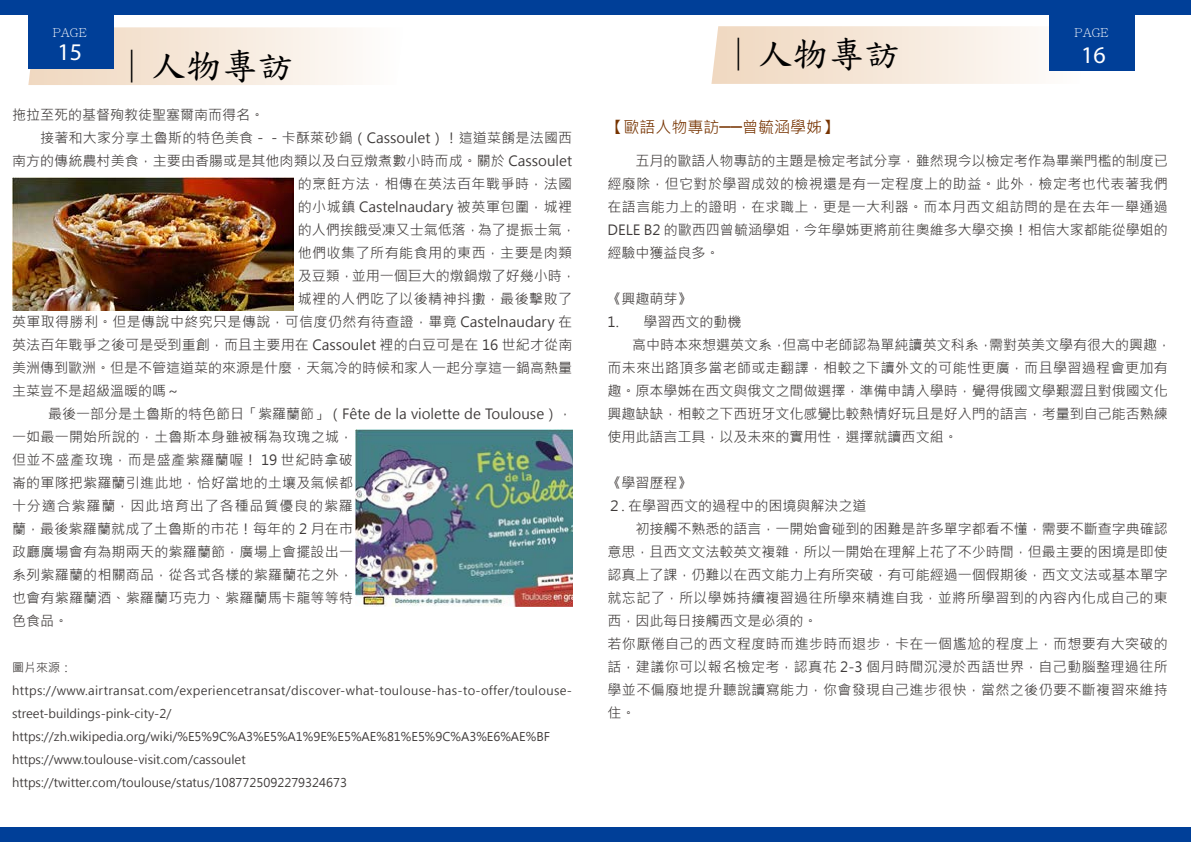
<style>
.page{position:relative;width:1191px;height:842px;background:#fff}
.page>*{position:absolute;margin:0;border:0;box-sizing:border-box;transform-origin:0 0}
.t1{font:36px "DF Kai Shu SB Estd BF";color:#000}
.t2{font:24px "Myriad Pro";color:#fff}
.t3{font:16px "Microsoft Jheng Hei";color:#763300}
.t4{font:14px/23px "Microsoft Jheng Hei";letter-spacing:.005em;color:#3e3a39;text-align:justify}
.t5{font:14px "Microsoft Jheng Hei";letter-spacing:.03em;color:#3e3a39}
.t6{font:14px "Microsoft Jheng Hei";letter-spacing:.035em;color:#3e3a39}
.t7{font:14px "Microsoft Jheng Hei";letter-spacing:.065em;color:#3e3a39}
.t8{font:14px "Microsoft Jheng Hei";letter-spacing:.04em;color:#3e3a39}
.t9{font:12px/23px "Microsoft Jheng Hei";color:#3e3a39}
.t10{font:300 12px "Adobe Ming Std";color:#fff}
</style>
<div class="page">
<div style="left:0;top:0;width:624px;height:14px;background:#003f98"></div>
<svg style="left:28px;top:27px;width:325px;height:58px;background:#f4e8dc"></svg>
<div style="left:28px;top:12px;width:85px;height:57px;background:#003f98"></div>
<div style="left:0;top:828px;width:624px;height:14px;background:#003f98"></div>
<div style="left:587px;top:0;width:604px;height:14px;background:#003f98"></div>
<svg style="left:711px;top:26px;width:376px;height:58px"></svg>
<div style="left:1049px;top:14px;width:85px;height:56px;background:#003f98"></div>
<div style="left:587px;top:828px;width:604px;height:14px;background:#003f98"></div>
<img style="left:12px;top:177px;width:282px;height:133px">
<img style="left:356px;top:429px;width:216px;height:177px">
<p class="t10" style="left:53px;top:26px;width:36px">PAGE</p>
<p class="t10" style="left:56px;top:26px;width:36px">PAGE</p>
<h2 class="t2" style="left:58px;top:37px;width:26px">15</h2>
<h1 class="t1" style="left:123px;top:48px;width:190px">| 人物專訪</h1>
<p class="t4" style="left:12px;top:104px;width:254px">拖拉至死的基督殉教徒聖塞爾南而得名。</p>
<p class="t4" style="left:40px;top:127px;width:533px">接著和大家分享土魯斯的特色美食－－卡酥萊砂鍋（Cassoulet）！這道菜餚是法國西</p>
<p class="t4" style="left:12px;top:150px;width:561px">南方的傳統農村美食，主要由香腸或是其他肉類以及白豆燉煮數小時而成。關於 Cassoulet</p>
<p class="t8" style="left:298px;top:175px;width:276px">的烹飪方法，相傳在英法百年戰爭時，法國</p>
<p class="t4" style="left:298px;top:196px;width:276px">的小城鎮 Castelnaudary 被英軍包圍，城裡</p>
<p class="t4" style="left:298px;top:219px;width:279px">的人們挨餓受凍又士氣低落，為了提振士氣，</p>
<p class="t6" style="left:298px;top:244px;width:276px">他們收集了所有能食用的東西，主要是肉類</p>
<p class="t4" style="left:298px;top:265px;width:279px">及豆類，並用一個巨大的燉鍋燉了好幾小時，</p>
<p class="t6" style="left:298px;top:290px;width:276px">城裡的人們吃了以後精神抖擻，最後擊敗了</p>
<p class="t5" style="left:12px;top:313px;width:561px">英軍取得勝利。但是傳說中終究只是傳說，可信度仍然有待查證，畢竟 Castelnaudary 在</p>
<p class="t4" style="left:12px;top:334px;width:562px">英法百年戰爭之後可是受到重創，而且主要用在 Cassoulet 裡的白豆可是在 16 世紀才從南</p>
<p class="t4" style="left:12px;top:357px;width:561px">美洲傳到歐洲。但是不管這道菜的來源是什麼，天氣冷的時候和家人一起分享這一鍋高熱量</p>
<p class="t4" style="left:12px;top:380px;width:169px">主菜豈不是超級溫暖的嗎～</p>
<p class="t4" style="left:48px;top:403px;width:525px">最後一部分是土魯斯的特色節日「紫羅蘭節」（Fête de la violette de Toulouse），</p>
<p class="t4" style="left:12px;top:426px;width:342px">一如最一開始所說的，土魯斯本身雖被稱為玫瑰之城，</p>
<p class="t6" style="left:12px;top:451px;width:342px">但並不盛產玫瑰，而是盛產紫羅蘭喔！ 19 世紀時拿破</p>
<p class="t4" style="left:12px;top:472px;width:342px">崙的軍隊把紫羅蘭引進此地，恰好當地的土壤及氣候都</p>
<p class="t7" style="left:12px;top:497px;width:342px">十分適合紫羅蘭，因此培育出了各種品質優良的紫羅</p>
<p class="t4" style="left:12px;top:518px;width:342px">蘭，最後紫羅蘭就成了土魯斯的市花！每年的 2 月在市</p>
<p class="t4" style="left:12px;top:541px;width:342px">政廳廣場會有為期兩天的紫羅蘭節，廣場上會擺設出一</p>
<p class="t4" style="left:12px;top:564px;width:342px">系列紫羅蘭的相關商品，從各式各樣的紫羅蘭花之外，</p>
<p class="t4" style="left:12px;top:587px;width:342px">也會有紫羅蘭酒、紫羅蘭巧克力、紫羅蘭馬卡龍等等特</p>
<p class="t4" style="left:12px;top:610px;width:58px">色食品。</p>
<p class="t9" style="left:12px;top:656px;width:561px">圖片來源：https://www.airtransat.com/experiencetransat/discover-what-toulouse-has-to-offer/toulouse&shy;street-buildings-pink-city-2/ https://zh.wikipedia.org/wiki/%E5%9C%A3%E5%A1%9E%E5%AE%81%E5%9C%A3%E6%AE%BF https://www.toulouse-visit.com/cassoulet https://twitter.com/toulouse/status/1087725092279324673</p>
<p class="t10" style="left:1074px;top:26px;width:36px">PAGE</p>
<h1 class="t1" style="left:729px;top:37px;width:190px">| 人物專訪</h1>
<h2 class="t2" style="left:1081px;top:40px;width:26px">16</h2>
<p class="t3" style="left:607px;top:117px;width:232px">【歐語人物專訪──曾毓涵學姊】</p>
<p class="t4" style="left:607px;top:150px;width:562px;text-indent:28px">五月的歐語人物專訪的主題是檢定考試分享，雖然現今以檢定考作為畢業門檻的制度已經廢除，但它對於學習成效的檢視還是有一定程度上的助益。此外，檢定考也代表著我們在語言能力上的證明，在求職上，更是一大利器。而本月西文組訪問的是在去年一舉通過DELE B2 的歐西四曾毓涵學姐，今年學姊更將前往奧維多大學交換！相信大家都能從學姐的經驗中獲益良多。</p>
<p class="t4" style="left:607px;top:288px;width:85px">《興趣萌芽》</p>
<p class="t4" style="left:607px;top:311px;width:135px">1. 學習西文的動機</p>
<p class="t4" style="left:632px;top:334px;width:540px">高中時本來想選英文系，但高中老師認為單純讀英文科系，需對英美文學有很大的興趣，</p>
<p class="t5" style="left:607px;top:359px;width:562px">而未來出路頂多當老師或走翻譯，相較之下讀外文的可能性更廣，而且學習過程會更加有</p>
<p class="t4" style="left:607px;top:380px;width:561px">趣。原本學姊在西文與俄文之間做選擇，準備申請入學時，覺得俄國文學艱澀且對俄國文化</p>
<p class="t4" style="left:607px;top:403px;width:561px">興趣缺缺，相較之下西班牙文化感覺比較熱情好玩且是好入門的語言，考量到自己能否熟練</p>
<p class="t4" style="left:607px;top:426px;width:351px">使用此語言工具，以及未來的實用性，選擇就讀西文組。</p>
<p class="t4" style="left:607px;top:472px;width:85px">《學習歷程》</p>
<p class="t4" style="left:607px;top:495px;width:260px">２. 在學習西文的過程中的困境與解決之道</p>
<p class="t4" style="left:635px;top:518px;width:533px">初接觸不熟悉的語言，一開始會碰到的困難是許多單字都看不懂，需要不斷查字典確認</p>
<p class="t4" style="left:607px;top:541px;width:561px">意思，且西文文法較英文複雜，所以一開始在理解上花了不少時間，但最主要的困境是即使</p>
<p class="t4" style="left:607px;top:564px;width:561px">認真上了課，仍難以在西文能力上有所突破，有可能經過一個假期後，西文文法或基本單字</p>
<p class="t5" style="left:607px;top:589px;width:562px">就忘記了，所以學姊持續複習過往所學來精進自我，並將所學習到的內容內化成自己的東</p>
<p class="t4" style="left:607px;top:610px;width:211px">西，因此每日接觸西文是必須的。</p>
<p class="t5" style="left:607px;top:635px;width:562px">若你厭倦自己的西文程度時而進步時而退步，卡在一個尷尬的程度上，而想要有大突破的</p>
<p class="t5" style="left:607px;top:658px;width:562px">話，建議你可以報名檢定考，認真花 2-3 個月時間沉浸於西語世界，自己動腦整理過往所</p>
<p class="t5" style="left:607px;top:681px;width:562px">學並不偏廢地提升聽說讀寫能力，你會發現自己進步很快，當然之後仍要不斷複習來維持</p>
<p class="t4" style="left:607px;top:702px;width:29px">住。</p>
</div>
